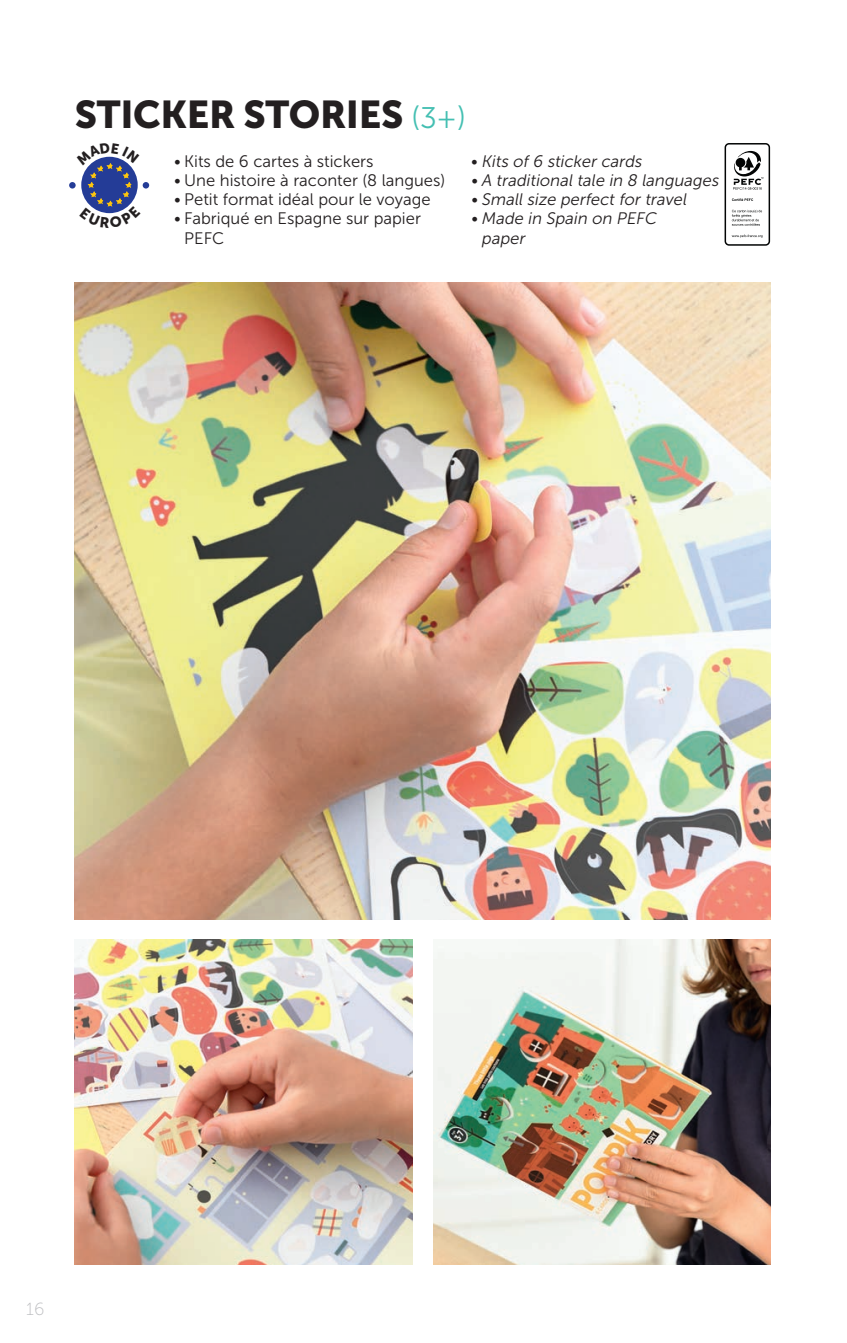
<style>
.page{position:relative;width:847px;height:1343px;background:#fff}
.page>*{position:absolute;margin:0;border:0;box-sizing:border-box;transform-origin:0 0}
.t1{font:38.5px "Museo Sans 900";letter-spacing:-.01em;color:#231f20}
.t2{font:17.5px "Museo Sans 100";color:#bcbdc0}
.t3{font:16.62px/19.2px "Museo Sans 300";color:#231f20}
.t4{font:italic 16.62px/19.2px "Museo Sans 300";color:#231f20}
.s1{font-family:"Museo Sans 300";font-size:29.75px;color:#44bfb2}
.s2{font-style:normal}
</style>
<div class="page">
<div style="left:724px;top:143px;width:45px;height:103px;border:2px solid #030505;border-radius:4px"></div>
<svg style="left:731px;top:198px;width:21px;height:3px"></svg>
<svg style="left:731px;top:210px;width:30px;height:16px"></svg>
<svg style="left:731px;top:234px;width:31px;height:4px"></svg>
<svg style="left:733px;top:151px;width:30px;height:39px"></svg>
<img style="left:75px;top:282px;width:694px;height:637px">
<div style="left:69px;top:182px;width:7px;height:6px;background:#243c97;border-radius:50%"></div>
<img style="left:433px;top:939px;width:336px;height:325px">
<img style="left:75px;top:939px;width:337px;height:325px">
<svg style="left:81px;top:156px;width:68px;height:58px"></svg>
<h1 class="t1" style="left:75px;top:93px;width:393px">STICKER STORIES <span class="s1">(3+)</span></h1>
<p class="t3" style="left:174px;top:151px;width:201px">• Kits de 6 cartes à stickers</p>
<p class="t3" style="left:174px;top:171px;width:272px">• Une histoire à raconter (8 langues)</p>
<p class="t3" style="left:174px;top:190px;width:258px">• Petit format idéal pour le voyage</p>
<p class="t3" style="left:184px;top:209px;width:238px;text-indent:-10px">• Fabriqué en Espagne sur papier<br>PEFC</p>
<p class="t4" style="left:471px;top:151px;width:175px"><span class="s2">•</span> Kits of 6 sticker cards</p>
<p class="t4" style="left:471px;top:171px;width:252px"><span class="s2">•</span> A traditional tale in 8 languages</p>
<p class="t4" style="left:471px;top:190px;width:219px"><span class="s2">•</span> Small size perfect for travel</p>
<p class="t4" style="left:481px;top:209px;width:180px;text-indent:-10px"><span class="s2">•</span> Made in Spain on PEFC paper</p>
<p class="t2" style="left:26px;top:1299px;width:20px">16</p>
</div>
